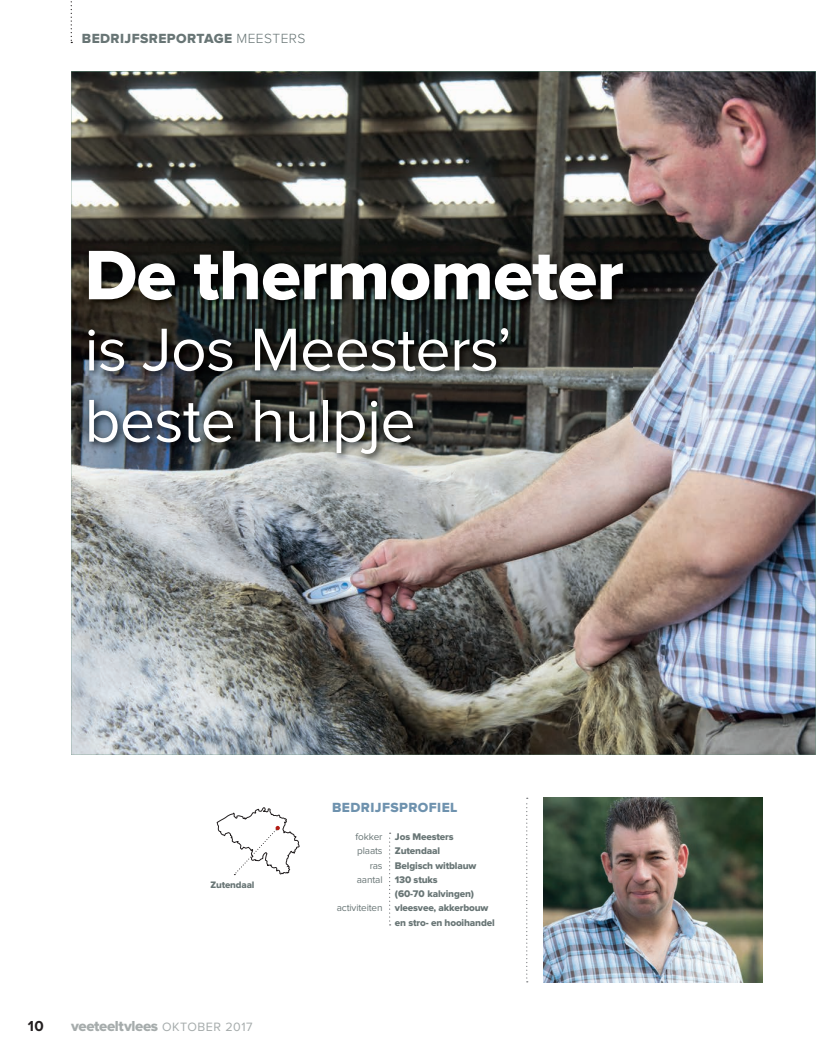
<style>
.page{position:relative;width:816px;height:1054px;background:#fff}
.page>*{position:absolute;margin:0;border:0;box-sizing:border-box;transform-origin:0 0}
.t1{font:72.5px "Proxima Nova Extrabld";letter-spacing:-.01em;color:#fff}
.t2{font:62.5px/71.1px "Proxima Nova";letter-spacing:-.01em;color:#fff}
.t3{font:15px "Proxima Nova Extrabld";letter-spacing:-.02em;color:#a6acac}
.t4{font:700 15px "Proxima Nova";color:#231f20}
.t5{font:13.75px "Proxima Nova Extrabld";color:#687575}
.t6{font:13.75px "Proxima Nova Extrabld";color:#6e92ae}
.t7{font:10px/14.2px "Proxima Nova Extrabld";letter-spacing:-.015em;color:#687575}
.t8{font:9.75px "Proxima Nova Extrabld";letter-spacing:-.015em;color:#687575}
.s1{font-family:"Proxima Nova";font-weight:300}
.s2{font-family:"Proxima Nova";font-size:12.5px}
.s3{font-family:"Proxima Nova"}
</style>
<div class="page">
<img style="left:71px;top:71px;width:744px;height:683px">
<img style="left:544px;top:797px;width:218px;height:185px">
<img style="left:84px;top:246px;width:548px;height:217px">
<svg style="left:389px;top:832px;width:2px;height:93px"></svg>
<svg style="left:71px;top:1px;width:1px;height:42px"></svg>
<svg style="left:217px;top:807px;width:82px;height:67px"></svg>
<svg style="left:526px;top:797px;width:2px;height:185px"></svg>
<h3 class="t5" style="left:82px;top:31px;width:225px">BEDRIJFSREPORTAGE <span class="s1">MEESTERS</span></h3>
<h1 class="t1" style="left:85px;top:233px;width:541px">De thermometer</h1>
<h2 class="t2" style="left:85px;top:315px;width:428px">is Jos Meesters’ beste hulpje</h2>
<p class="t8" style="left:210px;top:879px;width:45px">Zutendaal</p>
<h3 class="t4" style="left:28px;top:1017px;width:18px">10</h3>
<h3 class="t3" style="left:71px;top:1017px;width:183px">veeteeltvlees <span class="s2">OKTOBER 2017</span></h3>
<h3 class="t6" style="left:332px;top:798px;width:127px">BEDRIJFSPROFIEL</h3>
<p class="t7" style="left:355px;top:829px;width:99px"><span class="s3">fokker</span> Jos Meesters <span class="s3">plaats</span> Zutendaal</p>
<p class="t7" style="left:357px;top:858px;width:121px;text-indent:13px"><span class="s3">ras</span> Belgisch witblauw <span class="s3">aantal</span> 130 stuks</p>
<p class="t7" style="left:395px;top:886px;width:81px">(60-70 kalvingen)</p>
<p class="t7" style="left:337px;top:900px;width:153px"><span class="s3">activiteiten</span> vleesvee, akkerbouw</p>
<p class="t7" style="left:395px;top:915px;width:101px">en stro- en hooihandel</p>
</div>
